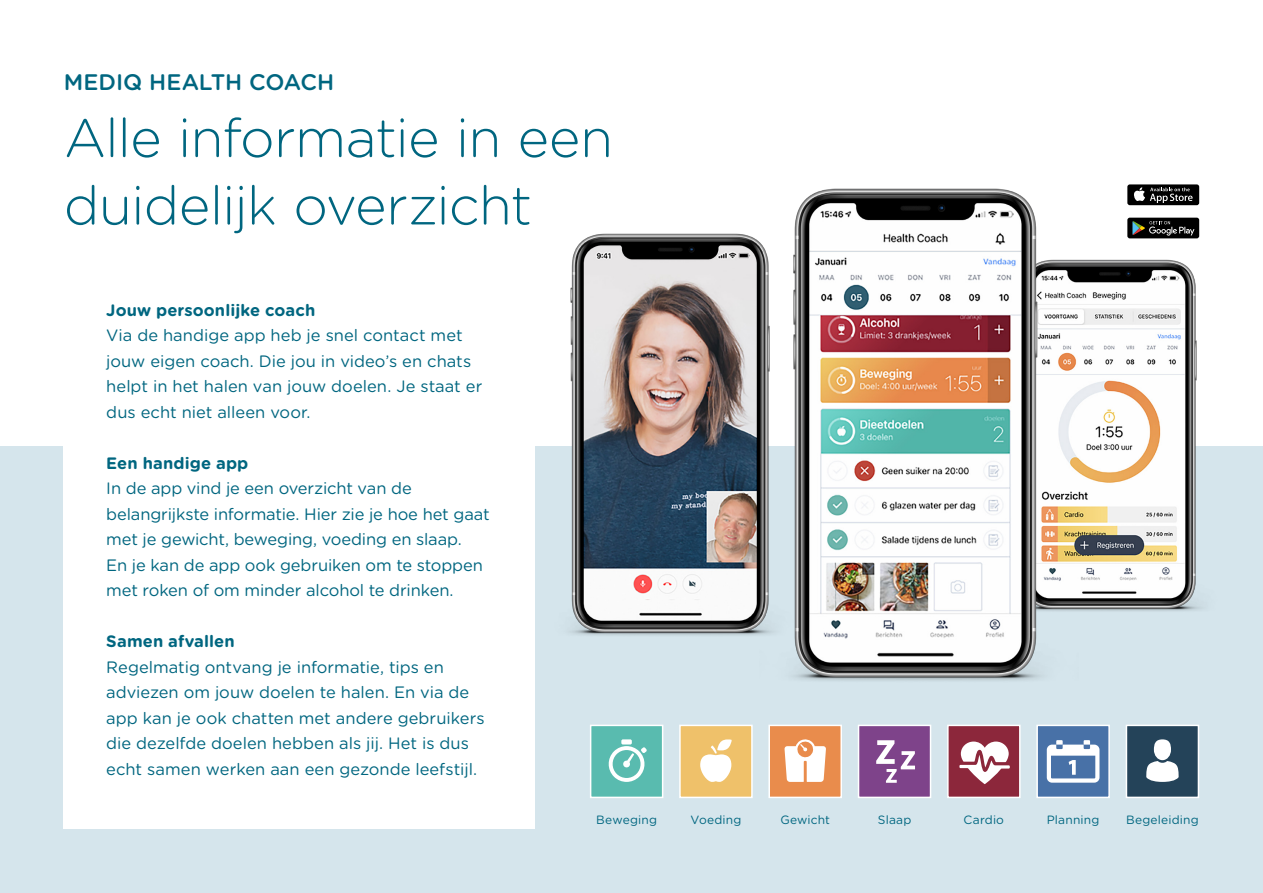
<style>
.page{position:relative;width:1263px;height:893px;background:#fff}
.page>*{position:absolute;margin:0;border:0;box-sizing:border-box;transform-origin:0 0}
.t1{font:300 54px/67.5px "Gotham Rounded";letter-spacing:-.015em;color:#006680}
.t2{font:500 22.5px "Gotham Rounded";color:#006680}
.t3{font:16.5px/25.5px "Gotham Rounded";letter-spacing:-.005em;color:#006680}
.t4{font:700 16.5px "Gotham Rounded";letter-spacing:.005em;color:#006680}
.t5{font:12px "Gotham Rounded";letter-spacing:.015em;color:#006680}
</style>
<div class="page">
<div style="left:0;top:446px;width:1263px;height:447px;background:#d5e5ec"></div>
<div style="left:590px;top:725px;width:73px;height:73px;background:#59bbaf;border:2px solid #fff"></div>
<div style="left:679px;top:725px;width:74px;height:73px;background:#efc16a;border:2px solid #fff"></div>
<div style="left:768px;top:725px;width:74px;height:73px;background:#e98c4c;border:2px solid #fff"></div>
<div style="left:858px;top:725px;width:73px;height:73px;background:#7e438a;border:2px solid #fff"></div>
<div style="left:947px;top:725px;width:73px;height:73px;background:#8c273b;border:2px solid #fff"></div>
<div style="left:1036px;top:725px;width:74px;height:73px;background:#4871a7;border:2px solid #fff"></div>
<div style="left:1126px;top:725px;width:73px;height:73px;background:#244359;border:2px solid #fff"></div>
<div style="left:64px;top:303px;width:471px;height:526px;background:#fff"></div>
<img style="left:569px;top:233px;width:190px;height:403px">
<img style="left:1079px;top:259px;width:124px;height:352px">
<img style="left:759px;top:188px;width:320px;height:493px">
<div style="left:621px;top:739px;width:11px;height:5px;background:#fff;border-radius:2px"></div>
<svg style="left:608px;top:746px;width:39px;height:36px"></svg>
<svg style="left:700px;top:739px;width:32px;height:43px"></svg>
<svg style="left:784px;top:739px;width:42px;height:43px"></svg>
<svg style="left:876px;top:740px;width:39px;height:43px"></svg>
<svg style="left:959px;top:741px;width:51px;height:43px"></svg>
<svg style="left:1047px;top:740px;width:52px;height:43px"></svg>
<div style="left:1154px;top:739px;width:17px;height:21px;background:#fff;border-radius:50%"></div>
<svg style="left:1146px;top:761px;width:32px;height:21px"></svg>
<div style="left:1127px;top:184px;width:72px;height:21px;background:#000;border-radius:2px"></div>
<svg style="left:1134px;top:187px;width:58px;height:16px"></svg>
<div style="left:1127px;top:218px;width:72px;height:20px;background:#000;border-radius:2px"></div>
<svg style="left:1132px;top:221px;width:62px;height:15px"></svg>
<h2 class="t2" style="left:64px;top:66px;width:272px">MEDIQ HEALTH COACH</h2>
<h1 class="t1" style="left:64px;top:102px;width:551px">Alle informatie in een duidelijk overzicht</h1>
<p class="t4" style="left:106px;top:298px;width:211px">Jouw persoonlijke coach</p>
<p class="t3" style="left:106px;top:322px;width:378px">Via de handige app heb je snel contact met jouw eigen coach. Die jou in video’s en chats helpt in het halen van jouw doelen. Je staat er dus echt niet alleen voor.</p>
<p class="t4" style="left:106px;top:451px;width:144px">Een handige app</p>
<p class="t3" style="left:106px;top:475px;width:385px">In de app vind je een overzicht van de belangrijkste informatie. Hier zie je hoe het gaat met je gewicht, beweging, voeding en slaap.<br>En je kan de app ook gebruiken om te stoppen met roken of om minder alcohol te drinken.</p>
<p class="t4" style="left:106px;top:629px;width:130px">Samen afvallen</p>
<p class="t3" style="left:106px;top:653px;width:380px">Regelmatig ontvang je informatie, tips en adviezen om jouw doelen te halen. En via de app kan je ook chatten met andere gebruikers die dezelfde doelen hebben als jij. Het is dus echt samen werken aan een gezonde leefstijl.</p>
<p class="t5" style="left:596px;top:811px;width:62px">Beweging</p>
<p class="t5" style="left:690px;top:811px;width:52px">Voeding</p>
<p class="t5" style="left:780px;top:811px;width:51px">Gewicht</p>
<p class="t5" style="left:878px;top:811px;width:35px">Slaap</p>
<p class="t5" style="left:964px;top:811px;width:42px">Cardio</p>
<p class="t5" style="left:1047px;top:811px;width:54px">Planning</p>
<p class="t5" style="left:1126px;top:811px;width:74px">Begeleiding</p>
</div>
